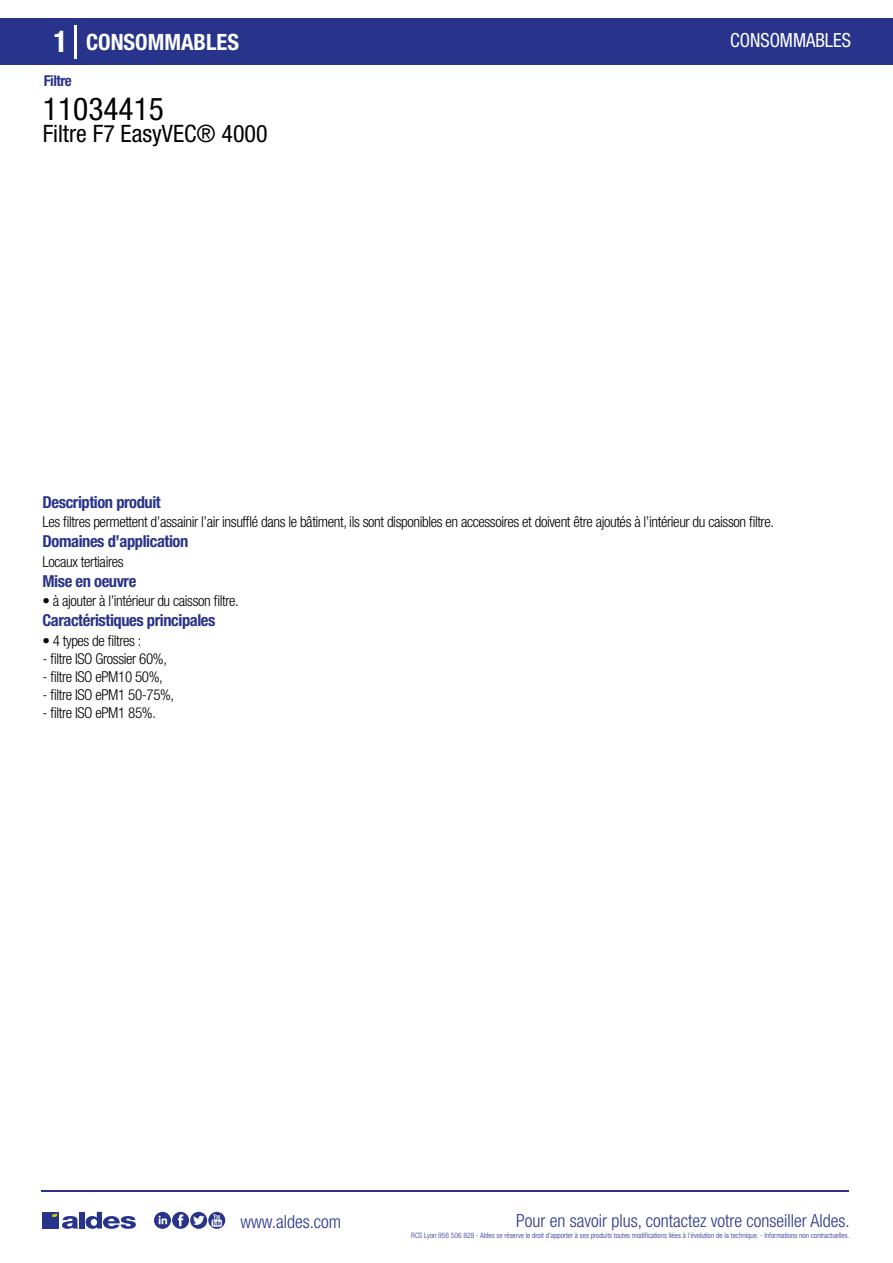
<style>
.page{position:relative;width:893px;height:1263px;background:#fff}
.page>*{position:absolute;margin:0;border:0;box-sizing:border-box;transform-origin:0 0}
.t1{font:condensed 31.5px "Helvetica Neue LT Std";color:#000}
.t2{font:condensed 24px "Helvetica Neue LT Std";color:#000}
.t3{font:700 condensed 22.5px "Helvetica Neue LT Std";color:#fff}
.t4{font:condensed 19.5px "Helvetica Neue LT Std";color:#fff;scale:.95 1}
.t5{font:300 condensed 18px "Helvetica Neue";color:#28348b}
.t6{font:700 condensed 16.5px "Helvetica Neue LT Std";letter-spacing:-.025em;color:#28348b}
.t7{font:300 condensed 15px "Helvetica Neue LT Std";letter-spacing:-.025em;color:#000}
.t8{font:700 condensed 15px "Helvetica Neue LT Std";letter-spacing:-.035em;color:#28348b}
.t9{font:300 condensed 7.5px "Helvetica Neue";color:#28348b}
.s1{font-size:30px}
</style>
<div class="page">
<div style="left:0;top:18px;width:893px;height:46px;background:#28348b"></div>
<hr style="left:74px;top:25px;width:2px;height:33px;background:#fff">
<hr style="left:41px;top:1190px;width:808px;height:1px;background:#28348b">
<svg style="left:154px;top:1212px;width:71px;height:17px"></svg>
<div style="left:42px;top:1212px;width:17px;height:16px;background:#28348b"></div>
<div style="left:79px;top:1212px;width:5px;height:16px;background:#28348b"></div>
<svg style="left:86px;top:1212px;width:50px;height:17px"></svg>
<svg style="left:52px;top:1213px;width:26px;height:16px"></svg>
<h3 class="t3" style="left:54px;top:28px;width:187px"><span class="s1">1</span> CONSOMMABLES</h3>
<h3 class="t4" style="left:730px;top:29px;width:129px">CONSOMMABLES</h3>
<p class="t8" style="left:44px;top:71px;width:29px">Filtre</p>
<h1 class="t1" style="left:43px;top:91px;width:122px">11034415</h1>
<h2 class="t2" style="left:43px;top:120px;width:226px">Filtre F7 EasyVEC® 4000</h2>
<p class="t6" style="left:43px;top:492px;width:120px">Description produit</p>
<p class="t6" style="left:43px;top:531px;width:147px">Domaines d’application</p>
<p class="t6" style="left:43px;top:571px;width:95px">Mise en oeuvre</p>
<p class="t7" style="left:43px;top:513px;width:733px">Les filtres permettent d’assainir l’air insufflé dans le bâtiment, ils sont disponibles en accessoires et doivent être ajoutés à l’intérieur du caisson filtre.</p>
<p class="t7" style="left:43px;top:553px;width:83px">Locaux tertiaires</p>
<p class="t7" style="left:43px;top:592px;width:198px">• à ajouter à l’intérieur du caisson filtre.</p>
<p class="t6" style="left:43px;top:610px;width:174px">Caractéristiques principales</p>
<p class="t7" style="left:43px;top:632px;width:101px">• 4 types de filtres :</p>
<p class="t7" style="left:43px;top:650px;width:126px">- filtre ISO Grossier 60%,</p>
<p class="t7" style="left:43px;top:668px;width:122px">- filtre ISO ePM10 50%,</p>
<p class="t7" style="left:43px;top:686px;width:133px">- filtre ISO ePM1 50-75%,</p>
<p class="t7" style="left:43px;top:704px;width:115px">- filtre ISO ePM1 85%.</p>
<p class="t5" style="left:240px;top:1211px;width:102px">www.aldes.com</p>
<p class="t5" style="left:516px;top:1211px;width:335px">Pour en savoir plus, contactez votre conseiller Aldes.</p>
<p class="t9" style="left:411px;top:1230px;width:440px">RCS Lyon 956 506 828 - Aldes se réserve le droit d’apporter à ses produits toutes modifications liées à l’évolution de la technique. - Informations non contractuelles.</p>
</div>
